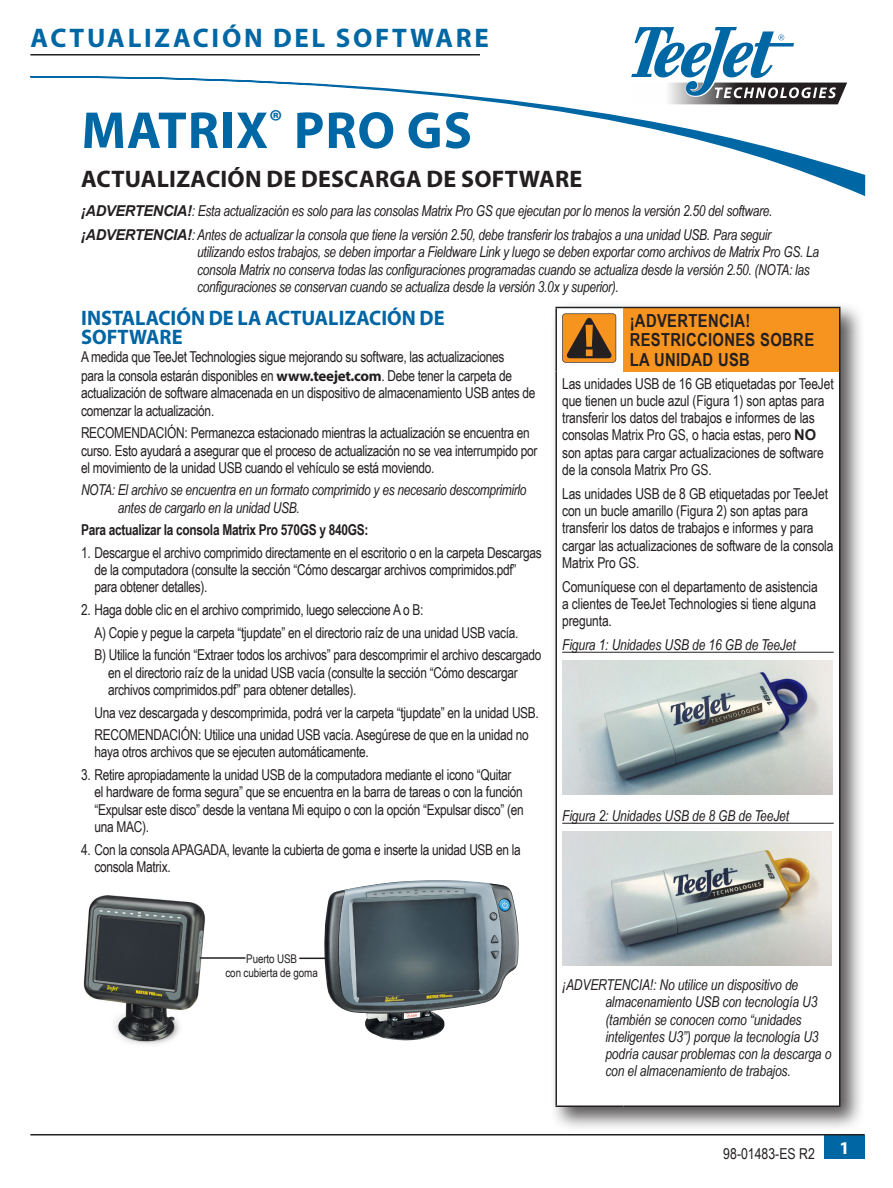
<style>
.page{position:relative;width:893px;height:1188px;background:#fff}
.page>*{position:absolute;margin:0;border:0;box-sizing:border-box;transform-origin:0 0}
.t1{font:700 52.5px "Myriad Pro";letter-spacing:.02em;color:#0067a5}
.t2{font:700 27px "Myriad Pro";letter-spacing:.1em;color:#0067a5}
.Title-sub{font:700 24px "Myriad Pro";letter-spacing:.01em;color:#231f20}
.Head_1_-_chapter{font:700 21px/19.5px "Myriad Pro";color:#0065a4}
.Header_4_-_no_TOC_li{font:700 18px/19.5px "Arial Narrow";letter-spacing:.02em;color:#231f20}
.t3{font:700 18px "Myriad Pro";color:#fff}
.Numbers{font:15px/17.2px "Arial Narrow";letter-spacing:-.02em;color:#231f20}
.Note{font:italic 15px/17.2px "Arial Narrow";letter-spacing:-.02em;color:#231f20}
.t4{font:700 15px "Arial Narrow";letter-spacing:-.02em;color:#231f20}
.Numbers-2{font:15px "Arial Narrow";color:#231f20}
.Call_Outs{font:12px/14.4px "Arial Narrow";letter-spacing:-.01em;color:#231f20;text-align:center}
.s1{font-family:"Arial";font-weight:700}
.s2{font-family:"Myriad Pro";font-weight:700}
</style>
<div class="page">
<svg style="left:30px;top:76px;width:836px;height:120px"></svg>
<svg style="left:631px;top:27px;width:216px;height:77px"></svg>
<hr style="left:30px;top:54px;width:450px;height:2px;background:#231f20">
<div style="left:824px;top:1135px;width:41px;height:24px;background:#0067a5"></div>
<hr style="left:30px;top:1134px;width:835px;height:1px;background:#231f20">
<img style="left:83px;top:895px;width:122px;height:150px">
<img style="left:324px;top:880px;width:195px;height:160px">
<svg style="left:299px;top:958px;width:27px;height:1px"></svg>
<hr style="left:200px;top:957px;width:45px;height:2px;background:#231f20">
<div style="left:549px;top:301px;width:316px;height:831px;background:#231f20;opacity:.75"></div>
<div style="left:555px;top:307px;width:284px;height:800px;background:#fff"></div>
<div style="left:624px;top:307px;width:216px;height:65px;background:#f7941f"></div>
<hr style="left:555px;top:372px;width:2px;height:734px;background:#231f20">
<hr style="left:555px;top:308px;width:2px;height:64px;background:#231f20">
<hr style="left:555px;top:307px;width:69px;height:1px;background:#231f20">
<hr style="left:839px;top:308px;width:1px;height:64px;background:#231f20">
<hr style="left:839px;top:372px;width:1px;height:734px;background:#231f20">
<hr style="left:555px;top:1106px;width:69px;height:1px;background:#231f20">
<hr style="left:624px;top:1106px;width:216px;height:1px;background:#231f20">
<hr style="left:624px;top:307px;width:216px;height:1px;background:#231f20">
<svg style="left:562px;top:313px;width:54px;height:50px;background:#ab6b24"></svg>
<hr style="left:562px;top:652px;width:272px;height:1px;background:#231f20">
<hr style="left:562px;top:823px;width:272px;height:1px;background:#231f20">
<img style="left:562px;top:660px;width:270px;height:135px">
<img style="left:562px;top:831px;width:270px;height:135px">
<h2 class="t2" style="left:31px;top:21px;width:460px">ACTUALIZACIÓN DEL SOFTWARE</h2>
<p class="t1" style="left:82px;top:96px;width:392px">MATRIX<sup>®</sup> PRO GS</p>
<p class="Title-sub" style="left:81px;top:163px;width:503px">ACTUALIZACIÓN DE DESCARGA DE SOFTWARE</p>
<p class="Note" style="left:81px;top:202px;width:693px"><span class="s1">¡ADVERTENCIA!</span>: Esta actualización es solo para las consolas Matrix Pro GS que ejecutan por lo menos la versión 2.50 del software.</p>
<p class="Note" style="left:197px;top:226px;width:623px;text-indent:-116px"><span class="s1">¡ADVERTENCIA!</span>: Antes de actualizar la consola que tiene la versión 2.50, debe transferir los trabajos a una unidad USB. Para seguir utilizando estos trabajos, se deben importar a Fieldware Link y luego se deben exportar como archivos de Matrix Pro GS. La consola Matrix no conserva todas las configuraciones programadas cuando se actualiza desde la versión 2.50. (NOTA: las configuraciones se conservan cuando se actualiza desde la versión 3.0x y superior).</p>
<p class="Head_1_-_chapter" style="left:81px;top:307px;width:365px">INSTALACIÓN DE LA ACTUALIZACIÓN DE<br>SOFTWARE</p>
<p class="Numbers" style="left:81px;top:346px;width:433px;line-height:19.5px">A medida que TeeJet Technologies sigue mejorando su software, las actualizaciones para la consola estarán disponibles en <span class="s2">www.teejet.com</span>. Debe tener la carpeta de</p>
<p class="Numbers" style="left:81px;top:384px;width:456px">actualización de software almacenada en un dispositivo de almacenamiento USB antes de comenzar la actualización.</p>
<p class="Numbers" style="left:81px;top:424px;width:458px">RECOMENDACIÓN: Permanezca estacionado mientras la actualización se encuentra en curso. Esto ayudará a asegurar que el proceso de actualización no se vea interrumpido por el movimiento de la unidad USB cuando el vehículo se está moviendo.</p>
<p class="Note" style="left:118px;top:481px;width:410px;text-indent:-37px">NOTA: El archivo se encuentra en un formato comprimido y es necesario descomprimirlo antes de cargarlo en la unidad USB.</p>
<p class="t4" style="left:81px;top:519px;width:289px">Para actualizar la consola Matrix Pro 570GS y 840GS:</p>
<p class="Numbers" style="left:94px;top:544px;width:449px;text-indent:-14px">1. Descargue el archivo comprimido directamente en el escritorio o en la carpeta Descargas de la computadora (consulte la sección “Cómo descargar archivos comprimidos.pdf” para obtener detalles).</p>
<p class="Numbers" style="left:81px;top:601px;width:344px">2. Haga doble clic en el archivo comprimido, luego seleccione A o B:</p>
<p class="Numbers" style="left:94px;top:623px;width:425px">A) Copie y pegue la carpeta “tjupdate” en el directorio raíz de una unidad USB vacía.</p>
<p class="Numbers" style="left:108px;top:646px;width:435px;text-indent:-14px">B) Utilice la función “Extraer todos los archivos” para descomprimir el archivo descargado en el directorio raíz de la unidad USB vacía (consulte la sección “Cómo descargar archivos comprimidos.pdf” para obtener detalles).</p>
<p class="Numbers" style="left:94px;top:703px;width:446px">Una vez descargada y descomprimida, podrá ver la carpeta “tjupdate” en la unidad USB.</p>
<p class="Numbers" style="left:94px;top:726px;width:436px">RECOMENDACIÓN: Utilice una unidad USB vacía. Asegúrese de que en la unidad no haya otros archivos que se ejecuten automáticamente.</p>
<p class="Numbers" style="left:94px;top:766px;width:431px;text-indent:-14px">3. Retire apropiadamente la unidad USB de la computadora mediante el icono “Quitar el hardware de forma segura” que se encuentra en la barra de tareas o con la función “Expulsar este disco” desde la ventana Mi equipo o con la opción “Expulsar disco” (en una MAC).</p>
<p class="Numbers" style="left:94px;top:840px;width:428px;text-indent:-14px">4. Con la consola APAGADA, levante la cubierta de goma e inserte la unidad USB en la consola Matrix.</p>
<p class="Header_4_-_no_TOC_li" style="left:630px;top:310px;width:186px">¡ADVERTENCIA!<br>RESTRICCIONES SOBRE<br>LA UNIDAD USB</p>
<p class="Numbers" style="left:562px;top:374px;width:273px">Las unidades USB de 16 GB etiquetadas por TeeJet que tienen un bucle azul (Figura 1) son aptas para transferir los datos del trabajos e informes de las consolas Matrix Pro GS, o hacia estas, pero <span class="s1">NO </span>son aptas para cargar actualizaciones de software de la consola Matrix Pro GS.</p>
<p class="Numbers" style="left:562px;top:484px;width:273px">Las unidades USB de 8 GB etiquetadas por TeeJet con un bucle amarillo (Figura 2) son aptas para transferir los datos de trabajos e informes y para cargar las actualizaciones de software de la consola Matrix Pro GS.</p>
<p class="Numbers" style="left:562px;top:577px;width:257px;text-align:justify">Comuníquese con el departamento de asistencia a clientes de TeeJet Technologies si tiene alguna pregunta.</p>
<p class="Note" style="left:562px;top:636px;width:235px">Figura 1: Unidades USB de 16 GB de TeeJet</p>
<p class="Note" style="left:562px;top:807px;width:228px">Figura 2: Unidades USB de 8 GB de TeeJet</p>
<p class="Call_Outs" style="left:225px;top:951px;width:94px">Puerto USB<br>con cubierta de goma</p>
<p class="Note" style="left:605px;top:976px;width:227px;text-indent:-43px">¡ADVERTENCIA!: No utilice un dispositivo de almacenamiento USB con tecnología U3 (también se conocen como “unidades inteligentes U3”) porque la tecnología U3 podría causar problemas con la descarga o con el almacenamiento de trabajos.</p>
<p class="Numbers-2" style="left:723px;top:1143px;width:93px">98-01483-ES R2</p>
<p class="t3" style="left:839px;top:1136px;width:11px">1</p>
</div>
